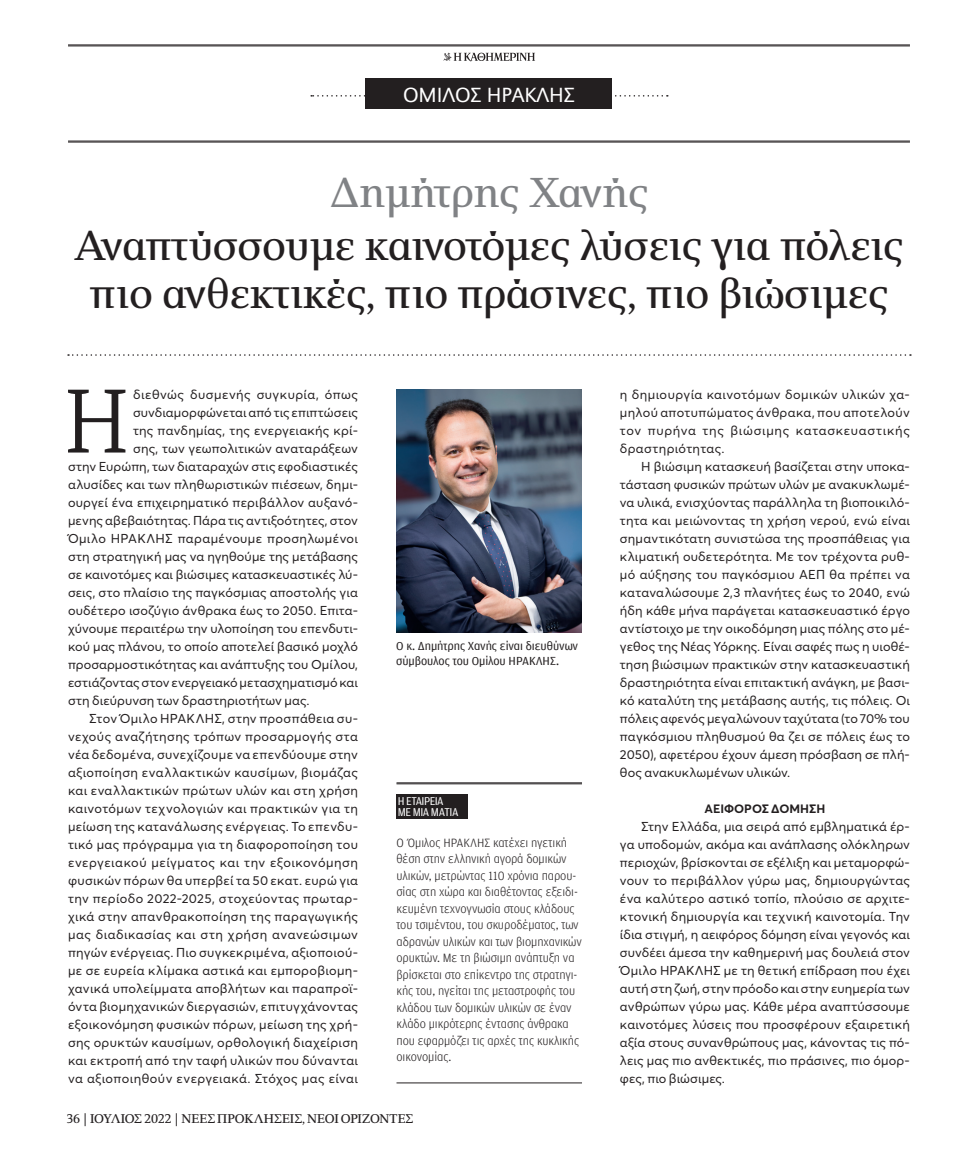
<style>
.page{position:relative;width:978px;height:1170px;background:#fff}
.page>*{position:absolute;margin:0;border:0;box-sizing:border-box;transform-origin:0 0}
.t1{font:300 90.75px "KA Sabbato";color:#231f20;scale:.87 1}
.t2{font:700 42px/48px "KA Sabbato";letter-spacing:-.005em;color:#231f20;text-align:center}
.t3{font:700 42px "KA Sabbato";letter-spacing:-.005em;color:#808285}
.t4{font:21.3px "Ag Grotesk";letter-spacing:-.005em;color:#fff}
.t5{font:12.75px/18px "Averta";letter-spacing:.015em;color:#231f20;text-align:justify}
.t6{font:300 12.75px/16.5px "KAS Amplitude 01";letter-spacing:-.005em;color:#231f20}
.t7{font:12.75px "Averta";letter-spacing:.035em;color:#231f20}
.t8{font:700 12.75px "KA Sabbato";color:#231f20}
.t9{font:12.75px "Averta";letter-spacing:.04em;color:#231f20}
.t10{font:12.3px/15px "KAS Amplitude 040 Beta";letter-spacing:-.005em;color:#231f20}
.t11{font:12px/10.5px "KAS Amplitude 040 Beta";letter-spacing:-.045em;color:#fff;scale:.94 1}
.t12{font:700 12px "Averta";color:#231f20}
</style>
<div class="page">
<svg style="left:311px;top:95px;width:357px;height:2px"></svg>
<hr style="left:68px;top:46px;width:842px;height:1px;background:#231f20">
<hr style="left:68px;top:45px;width:842px;height:1px;background:#231f20">
<hr style="left:68px;top:142px;width:842px;height:1px;background:#231f20">
<hr style="left:68px;top:141px;width:842px;height:1px;background:#231f20">
<svg style="left:68px;top:354px;width:843px;height:2px"></svg>
<svg style="left:443px;top:53px;width:92px;height:8px"></svg>
<div style="left:366px;top:79px;width:246px;height:30px;background:#231f20"></div>
<hr style="left:396px;top:1082px;width:186px;height:1px;background:#231f20">
<hr style="left:396px;top:783px;width:186px;height:1px;background:#231f20">
<hr style="left:396px;top:782px;width:186px;height:1px;background:#231f20">
<div style="left:397px;top:794px;width:71px;height:24px;background:#231f20"></div>
<img style="left:396px;top:389px;width:186px;height:243px">
<h3 class="t4" style="left:403px;top:84px;width:173px">ΟΜΙΛΟΣ ΗΡΑΚΛΗΣ</h3>
<h2 class="t3" style="left:330px;top:168px;width:320px">Δημήτρης Χανής</h2>
<h2 class="t2" style="left:75px;top:222px;width:830px">Αναπτύσσουμε καινοτόμες λύσεις για πόλεις πιο ανθεκτικές, πιο πράσινες, πιο βιώσιμες</h2>
<h1 class="t1" style="left:66px;top:369px;width:71px">Η</h1>
<p class="t7" style="left:133px;top:386px;width:226px">διεθνώς δυσμενής συγκυρία, όπως</p>
<p class="t5" style="left:133px;top:403px;width:226px">συνδιαμορφώνεται από τις επιπτώσεις</p>
<p class="t5" style="left:133px;top:421px;width:226px">της πανδημίας, της ενεργειακής κρί-</p>
<p class="t5" style="left:133px;top:439px;width:226px">σης, των γεωπολιτικών αναταράξεων</p>
<p class="t5" style="left:68px;top:457px;width:291px">στην Ευρώπη, των διαταραχών στις εφοδιαστικές</p>
<p class="t5" style="left:68px;top:475px;width:291px">αλυσίδες και των πληθωριστικών πιέσεων, δημι-</p>
<p class="t5" style="left:68px;top:493px;width:291px">ουργεί ένα επιχειρηματικό περιβάλλον αυξανό-</p>
<p class="t5" style="left:68px;top:511px;width:291px">μενης αβεβαιότητας. Πάρα τις αντιξοότητες, στον</p>
<p class="t5" style="left:68px;top:529px;width:291px">Όμιλο ΗΡΑΚΛΗΣ παραμένουμε προσηλωμένοι</p>
<p class="t5" style="left:68px;top:547px;width:291px">στη στρατηγική μας να ηγηθούμε της μετάβασης</p>
<p class="t5" style="left:68px;top:565px;width:291px">σε καινοτόμες και βιώσιμες κατασκευαστικές λύ-</p>
<p class="t5" style="left:68px;top:583px;width:291px">σεις, στο πλαίσιο της παγκόσμιας αποστολής για</p>
<p class="t5" style="left:68px;top:601px;width:291px">ουδέτερο ισοζύγιο άνθρακα έως το 2050. Επιτα-</p>
<p class="t5" style="left:68px;top:619px;width:291px">χύνουμε περαιτέρω την υλοποίηση του επενδυτι-</p>
<p class="t5" style="left:68px;top:637px;width:292px">κού μας πλάνου, το οποίο αποτελεί βασικό μοχλό</p>
<p class="t5" style="left:68px;top:655px;width:291px">προσαρμοστικότητας και ανάπτυξης του Ομίλου,</p>
<p class="t5" style="left:68px;top:673px;width:291px">εστιάζοντας στον ενεργειακό μετασχηματισμό και</p>
<p class="t5" style="left:68px;top:691px;width:243px">στη διεύρυνση των δραστηριοτήτων μας.</p>
<p class="t5" style="left:89px;top:709px;width:270px">Στον Όμιλο ΗΡΑΚΛΗΣ, στην προσπάθεια συ-</p>
<p class="t5" style="left:68px;top:727px;width:291px">νεχούς αναζήτησης τρόπων προσαρμογής στα</p>
<p class="t5" style="left:68px;top:745px;width:291px">νέα δεδομένα, συνεχίζουμε να επενδύουμε στην</p>
<p class="t5" style="left:68px;top:763px;width:291px">αξιοποίηση εναλλακτικών καυσίμων, βιομάζας</p>
<p class="t5" style="left:68px;top:781px;width:291px">και εναλλακτικών πρώτων υλών και στη χρήση</p>
<p class="t5" style="left:68px;top:799px;width:291px">καινοτόμων τεχνολογιών και πρακτικών για τη</p>
<p class="t5" style="left:68px;top:817px;width:291px">μείωση της κατανάλωσης ενέργειας. Το επενδυ-</p>
<p class="t5" style="left:68px;top:835px;width:291px">τικό μας πρόγραμμα για τη διαφοροποίηση του</p>
<p class="t7" style="left:68px;top:854px;width:291px">ενεργειακού μείγματος και την εξοικονόμηση</p>
<p class="t5" style="left:68px;top:871px;width:291px">φυσικών πόρων θα υπερβεί τα 50 εκατ. ευρώ για</p>
<p class="t5" style="left:68px;top:889px;width:291px">την περίοδο 2022-2025, στοχεύοντας πρωταρ-</p>
<p class="t5" style="left:68px;top:907px;width:291px">χικά στην απανθρακοποίηση της παραγωγικής</p>
<p class="t9" style="left:68px;top:926px;width:291px">μας διαδικασίας και στη χρήση ανανεώσιμων</p>
<p class="t5" style="left:68px;top:943px;width:291px">πηγών ενέργειας. Πιο συγκεκριμένα, αξιοποιού-</p>
<p class="t5" style="left:68px;top:961px;width:291px">με σε ευρεία κλίμακα αστικά και εμποροβιομη-</p>
<p class="t5" style="left:68px;top:979px;width:291px">χανικά υπολείμματα αποβλήτων και παραπροϊ-</p>
<p class="t5" style="left:68px;top:997px;width:291px">όντα βιομηχανικών διεργασιών, επιτυγχάνοντας</p>
<p class="t5" style="left:68px;top:1015px;width:291px">εξοικονόμηση φυσικών πόρων, μείωση της χρή-</p>
<p class="t5" style="left:68px;top:1033px;width:291px">σης ορυκτών καυσίμων, ορθολογική διαχείριση</p>
<p class="t5" style="left:68px;top:1051px;width:291px">και εκτροπή από την ταφή υλικών που δύνανται</p>
<p class="t5" style="left:68px;top:1069px;width:291px">να αξιοποιηθούν ενεργειακά. Στόχος μας είναι</p>
<p class="t10" style="left:396px;top:638px;width:183px">Ο κ. Δημήτρης Χανής είναι διευθύνων σύμβουλος του Ομίλου ΗΡΑΚΛΉΣ.</p>
<p class="t11" style="left:398px;top:796px;width:66px">Η ΕΤΑΙΡΕΙΑ<br>ME MIA MAΤΙΑ</p>
<p class="t6" style="left:396px;top:834px;width:187px">Ο Όμιλος ΗΡΑΚΛΗΣ κατέχει ηγετική θέση στην ελληνική αγορά δομικών υλικών, μετρώντας 110 χρόνια παρου&shy;σίας στη χώρα και διαθέτοντας εξειδι&shy;κευμένη τεχνογνωσία στους κλάδους του τσιμέντου, του σκυροδέματος, των αδρανών υλικών και των βιομηχανικών ορυκτών. Με τη βιώσιμη ανάπτυξη να βρίσκεται στο επίκεντρο της στρατηγι&shy;κής του, ηγείται της μεταστροφής του κλάδου των δομικών υλικών σε έναν κλάδο μικρότερης έντασης άνθρακα που εφαρμόζει τις αρχές της κυκλικής οικονομίας.</p>
<p class="t8" style="left:66px;top:1111px;width:349px">36 | ΙΟΥΛΙΟΣ 2022 | ΝΕΕΣ ΠΡΟΚΛΗΣΕΙΣ, ΝΕΟΙ ΟΡΙΖΟΝΤΕΣ</p>
<p class="t5" style="left:620px;top:385px;width:291px">η δημιουργία καινοτόμων δομικών υλικών χα&shy;μηλού αποτυπώματος άνθρακα, που αποτελούν τον πυρήνα της βιώσιμης κατασκευαστικής δραστηριότητας.</p>
<p class="t5" style="left:620px;top:457px;width:292px;text-indent:21px">Η βιώσιμη κατασκευή βασίζεται στην υποκα&shy;τάσταση φυσικών πρώτων υλών με ανακυκλωμέ&shy;να υλικά, ενισχύοντας παράλληλα τη βιοποικιλό&shy;τητα και μειώνοντας τη χρήση νερού, ενώ είναι σημαντικότατη συνιστώσα της προσπάθειας για κλιματική ουδετερότητα. Με τον τρέχοντα ρυθ&shy;μό αύξησης του παγκόσμιου ΑΕΠ θα πρέπει να καταναλώσουμε 2,3 πλανήτες έως το 2040, ενώ ήδη κάθε μήνα παράγεται κατασκευαστικό έργο αντίστοιχο με την οικοδόμηση μιας πόλης στο μέ&shy;γεθος της Νέας Υόρκης. Είναι σαφές πως η υιοθέ&shy;τηση βιώσιμων πρακτικών στην κατασκευαστική δραστηριότητα είναι επιτακτική ανάγκη, με βασι&shy;κό καταλύτη της μετάβασης αυτής, τις πόλεις. Οι πόλεις αφενός μεγαλώνουν ταχύτατα (το 70% του παγκόσμιου πληθυσμού θα ζει σε πόλεις έως το 2050), αφετέρου έχουν άμεση πρόσβαση σε πλή&shy;θος ανακυκλωμένων υλικών.</p>
<p class="t12" style="left:705px;top:800px;width:122px">ΑΕΙΦΟΡΟΣ ΔΟΜΗΣΗ</p>
<p class="t5" style="left:620px;top:817px;width:292px;text-indent:21px">Στην Ελλάδα, μια σειρά από εμβληματικά έρ&shy;γα υποδομών, ακόμα και ανάπλασης ολόκληρων περιοχών, βρίσκονται σε εξέλιξη και μεταμορφώ&shy;νουν το περιβάλλον γύρω μας, δημιουργώντας ένα καλύτερο αστικό τοπίο, πλούσιο σε αρχιτε&shy;κτονική δημιουργία και τεχνική καινοτομία. Την ίδια στιγμή, η αειφόρος δόμηση είναι γεγονός και συνδέει άμεσα την καθημερινή μας δουλειά στον Όμιλο ΗΡΑΚΛΗΣ με τη θετική επίδραση που έχει αυτή στη ζωή, στην πρόοδο και στην ευημερία των ανθρώπων γύρω μας. Κάθε μέρα αναπτύσσουμε καινοτόμες λύσεις που προσφέρουν εξαιρετική αξία στους συνανθρώπους μας, κάνοντας τις πό&shy;λεις μας πιο ανθεκτικές, πιο πράσινες, πιο όμορ&shy;φες, πιο βιώσιμες.</p>
</div>
